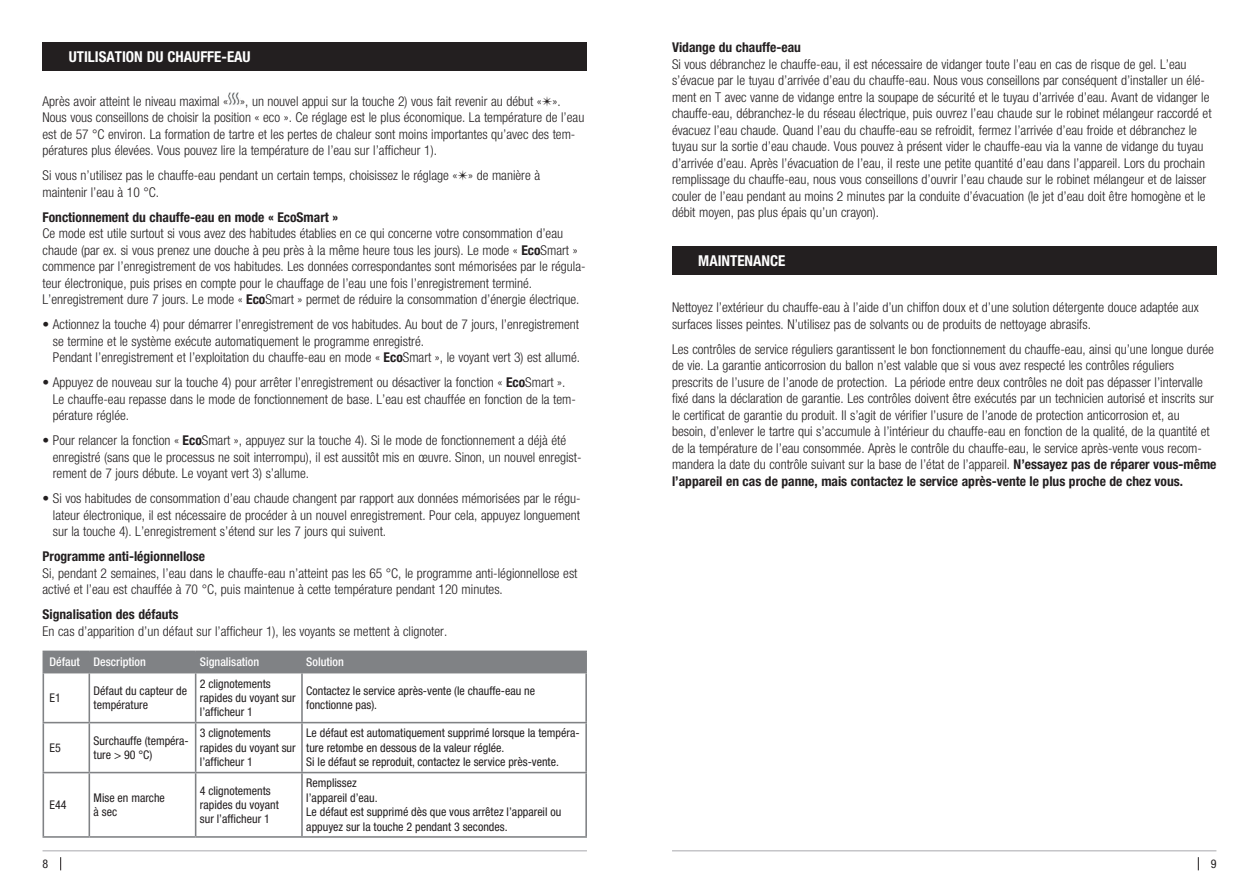
<style>
.page{position:relative;width:1259px;height:893px;background:#fff}
.page>*{position:absolute;margin:0;border:0;box-sizing:border-box;transform-origin:0 0}
.t1{font:700 condensed 15px "Helvetica Neue LT Pro";color:#fff}
.t2{font:300 condensed 13.5px/16.5px "Helvetica Neue LT Pro";color:#231f20}
.t3{font:700 condensed 13.5px "Helvetica Neue LT Pro";color:#231f20}
.t4{font:condensed 12px/14.4px "Helvetica Neue LT Pro";color:#231f20}
.t5{font:500 condensed 12px "Helvetica Neue LT Pro";color:#fff}
.s1{font-weight:700}
</style>
<div class="page">
<svg style="left:1198px;top:857px;width:1px;height:13px"></svg>
<svg style="left:60px;top:857px;width:1px;height:13px"></svg>
<hr style="left:672px;top:850px;width:544px;height:1px;background:#a8a9ad">
<hr style="left:43px;top:850px;width:544px;height:1px;background:#a8a9ad">
<img style="left:228px;top:92px;width:12px;height:13px">
<div style="left:43px;top:43px;width:544px;height:28px;background:#231f20"></div>
<div style="left:672px;top:247px;width:544px;height:28px;background:#231f20"></div>
<hr style="left:43px;top:673px;width:1px;height:49px;background:#808285">
<hr style="left:89px;top:673px;width:1px;height:49px;background:#808285">
<hr style="left:195px;top:673px;width:1px;height:49px;background:#808285">
<hr style="left:302px;top:672px;width:285px;height:1px;background:#808285">
<hr style="left:301px;top:673px;width:2px;height:49px;background:#808285">
<hr style="left:585px;top:673px;width:2px;height:49px;background:#808285">
<hr style="left:43px;top:722px;width:46px;height:1px;background:#808285">
<hr style="left:43px;top:723px;width:1px;height:49px;background:#808285">
<hr style="left:89px;top:722px;width:107px;height:1px;background:#808285">
<hr style="left:89px;top:723px;width:1px;height:49px;background:#808285">
<hr style="left:196px;top:722px;width:106px;height:1px;background:#808285">
<hr style="left:195px;top:723px;width:1px;height:49px;background:#808285">
<hr style="left:302px;top:722px;width:285px;height:1px;background:#808285">
<hr style="left:301px;top:723px;width:2px;height:49px;background:#808285">
<hr style="left:585px;top:723px;width:2px;height:49px;background:#808285">
<hr style="left:43px;top:772px;width:46px;height:1px;background:#808285">
<hr style="left:43px;top:773px;width:1px;height:63px;background:#808285">
<hr style="left:89px;top:772px;width:107px;height:1px;background:#808285">
<hr style="left:89px;top:773px;width:1px;height:63px;background:#808285">
<hr style="left:196px;top:772px;width:106px;height:1px;background:#808285">
<hr style="left:195px;top:773px;width:1px;height:63px;background:#808285">
<hr style="left:302px;top:772px;width:285px;height:1px;background:#808285">
<hr style="left:301px;top:773px;width:2px;height:63px;background:#808285">
<hr style="left:585px;top:773px;width:2px;height:63px;background:#808285">
<hr style="left:43px;top:836px;width:46px;height:2px;background:#808285">
<hr style="left:89px;top:836px;width:107px;height:2px;background:#808285">
<hr style="left:196px;top:836px;width:106px;height:2px;background:#808285">
<hr style="left:302px;top:836px;width:285px;height:2px;background:#808285">
<hr style="left:302px;top:651px;width:285px;height:1px;background:#808285">
<hr style="left:585px;top:652px;width:2px;height:20px;background:#808285">
<div style="left:43px;top:651px;width:542px;height:22px;background:#808285"></div>
<p class="t1" style="left:69px;top:48px;width:183px">UTILISATION DU CHAUFFE-EAU</p>
<p class="t2" style="left:43px;top:92px;width:543px">Après avoir atteint le niveau maximal « », un nouvel appui sur la touche 2) vous fait revenir au début «✴».<br>Nous vous conseillons de choisir la position « eco ». Ce réglage est le plus économique. La température de l’eau est de 57 °C environ. La formation de tartre et les pertes de chaleur sont moins importantes qu’avec des tem&shy;pératures plus élevées. Vous pouvez lire la température de l’eau sur l’afficheur 1).</p>
<p class="t2" style="left:43px;top:167px;width:499px">Si vous n’utilisez pas le chauffe-eau pendant un certain temps, choisissez le réglage «✴» de manière à maintenir l’eau à 10 °C.</p>
<p class="t3" style="left:43px;top:209px;width:297px">Fonctionnement du chauffe-eau en mode « EcoSmart »</p>
<p class="t2" style="left:43px;top:225px;width:544px">Ce mode est utile surtout si vous avez des habitudes établies en ce qui concerne votre consommation d’eau chaude (par ex. si vous prenez une douche à peu près à la même heure tous les jours). Le mode « <span class="s1">Eco</span>Smart » commence par l’enregistrement de vos habitudes. Les données correspondantes sont mémorisées par le régula&shy;teur électronique, puis prises en compte pour le chauffage de l’eau une fois l’enregistrement terminé.<br>L’enregistrement dure 7 jours. Le mode « <span class="s1">Eco</span>Smart » permet de réduire la consommation d’énergie électrique.</p>
<p class="t2" style="left:53px;top:316px;width:528px;text-indent:-10px">• Actionnez la touche 4) pour démarrer l’enregistrement de vos habitudes. Au bout de 7 jours, l’enregistrement se termine et le système exécute automatiquement le programme enregistré.<br>Pendant l’enregistrement et l’exploitation du chauffe-eau en mode « <span class="s1">Eco</span>Smart », le voyant vert 3) est allumé.</p>
<p class="t2" style="left:53px;top:374px;width:524px;text-indent:-10px">• Appuyez de nouveau sur la touche 4) pour arrêter l’enregistrement ou désactiver la fonction « <span class="s1">Eco</span>Smart ».<br>Le chauffe-eau repasse dans le mode de fonctionnement de base. L’eau est chauffée en fonction de la tem&shy;pérature réglée.</p>
<p class="t2" style="left:53px;top:432px;width:530px;text-indent:-10px">• Pour relancer la fonction « <span class="s1">Eco</span>Smart », appuyez sur la touche 4). Si le mode de fonctionnement a déjà été enregistré (sans que le processus ne soit interrompu), il est aussitôt mis en œuvre. Sinon, un nouvel enregist&shy;rement de 7 jours débute. Le voyant vert 3) s’allume.</p>
<p class="t2" style="left:53px;top:490px;width:529px;text-align:justify;text-indent:-10px">• Si vos habitudes de consommation d’eau chaude changent par rapport aux données mémorisées par le régu&shy;lateur électronique, il est nécessaire de procéder à un nouvel enregistrement. Pour cela, appuyez longuement sur la touche 4). L’enregistrement s’étend sur les 7 jours qui suivent.</p>
<p class="t3" style="left:43px;top:548px;width:164px">Programme anti-légionnellose</p>
<p class="t2" style="left:43px;top:564px;width:536px">Si, pendant 2 semaines, l’eau dans le chauffe-eau n’atteint pas les 65 °C, le programme anti-légionnellose est activé et l’eau est chauffée à 70 °C, puis maintenue à cette température pendant 120 minutes.</p>
<p class="t3" style="left:43px;top:606px;width:138px">Signalisation des défauts</p>
<p class="t2" style="left:43px;top:622px;width:406px">En cas d’apparition d’un défaut sur l’afficheur 1), les voyants se mettent à clignoter.</p>
<p class="t5" style="left:50px;top:655px;width:98px">Défaut Description</p>
<p class="t5" style="left:200px;top:655px;width:61px">Signalisation</p>
<p class="t5" style="left:306px;top:655px;width:39px">Solution</p>
<p class="t4" style="left:50px;top:690px;width:13px">E1</p>
<p class="t4" style="left:94px;top:683px;width:95px">Défaut du capteur de température</p>
<p class="t4" style="left:200px;top:676px;width:97px">2 clignotements rapides du voyant sur l’afficheur 1</p>
<p class="t4" style="left:306px;top:683px;width:230px">Contactez le service après-vente (le chauffe-eau ne fonctionne pas).</p>
<p class="t4" style="left:50px;top:740px;width:13px">E5</p>
<p class="t4" style="left:94px;top:733px;width:97px">Surchauffe (tempéra&shy;ture &gt; 90 °C)</p>
<p class="t4" style="left:200px;top:726px;width:97px">3 clignotements rapides du voyant sur l’afficheur 1</p>
<p class="t4" style="left:306px;top:726px;width:275px">Le défaut est automatiquement supprimé lorsque la tempéra&shy;ture retombe en dessous de la valeur réglée.<br>Si le défaut se reproduit, contactez le service près-vente.</p>
<p class="t4" style="left:50px;top:797px;width:19px">E44</p>
<p class="t4" style="left:94px;top:790px;width:73px">Mise en marche à sec</p>
<p class="t4" style="left:200px;top:783px;width:80px">4 clignotements rapides du voyant sur l’afficheur 1</p>
<p class="t4" style="left:306px;top:776px;width:257px">Remplissez<br>l’appareil d’eau.<br>Le défaut est supprimé dès que vous arrêtez l’appareil ou appuyez sur la touche 2 pendant 3 secondes.</p>
<p class="t3" style="left:672px;top:39px;width:130px">Vidange du chauffe-eau</p>
<p class="t2" style="left:672px;top:56px;width:541px">Si vous débranchez le chauffe-eau, il est nécessaire de vidanger toute l’eau en cas de risque de gel. L’eau s’évacue par le tuyau d’arrivée d’eau du chauffe-eau. Nous vous conseillons par conséquent d’installer un élé&shy;ment en T avec vanne de vidange entre la soupape de sécurité et le tuyau d’arrivée d’eau. Avant de vidanger le chauffe-eau, débranchez-le du réseau électrique, puis ouvrez l’eau chaude sur le robinet mélangeur raccordé et évacuez l’eau chaude. Quand l’eau du chauffe-eau se refroidit, fermez l’arrivée d’eau froide et débranchez le tuyau sur la sortie d’eau chaude. Vous pouvez à présent vider le chauffe-eau via la vanne de vidange du tuyau d’arrivée d’eau. Après l’évacuation de l’eau, il reste une petite quantité d’eau dans l’appareil. Lors du prochain remplissage du chauffe-eau, nous vous conseillons d’ouvrir l’eau chaude sur le robinet mélangeur et de laisser couler de l’eau pendant au moins 2 minutes par la conduite d’évacuation (le jet d’eau doit être homogène et le débit moyen, pas plus épais qu’un crayon).</p>
<p class="t1" style="left:698px;top:252px;width:89px">MAINTENANCE</p>
<p class="t2" style="left:672px;top:299px;width:528px">Nettoyez l’extérieur du chauffe-eau à l’aide d’un chiffon doux et d’une solution détergente douce adaptée aux surfaces lisses peintes. N’utilisez pas de solvants ou de produits de nettoyage abrasifs.</p>
<p class="t2" style="left:672px;top:341px;width:546px">Les contrôles de service réguliers garantissent le bon fonctionnement du chauffe-eau, ainsi qu’une longue durée de vie. La garantie anticorrosion du ballon n’est valable que si vous avez respecté les contrôles réguliers prescrits de l’usure de l’anode de protection. La période entre deux contrôles ne doit pas dépasser l’intervalle fixé dans la déclaration de garantie. Les contrôles doivent être exécutés par un technicien autorisé et inscrits sur le certificat de garantie du produit. Il s’agit de vérifier l’usure de l’anode de protection anticorrosion et, au besoin, d’enlever le tartre qui s’accumule à l’intérieur du chauffe-eau en fonction de la qualité, de la quantité et de la température de l’eau consommée. Après le contrôle du chauffe-eau, le service après-vente vous recom&shy;mandera la date du contrôle suivant sur la base de l’état de l’appareil. <span class="s1">N’essayez pas de réparer vous-même l’appareil en cas de panne, mais contactez le service après-vente le plus proche de chez vous.</span></p>
<p class="t4" style="left:43px;top:856px;width:7px">8</p>
<p class="t4" style="left:1210px;top:856px;width:7px">9</p>
</div>
